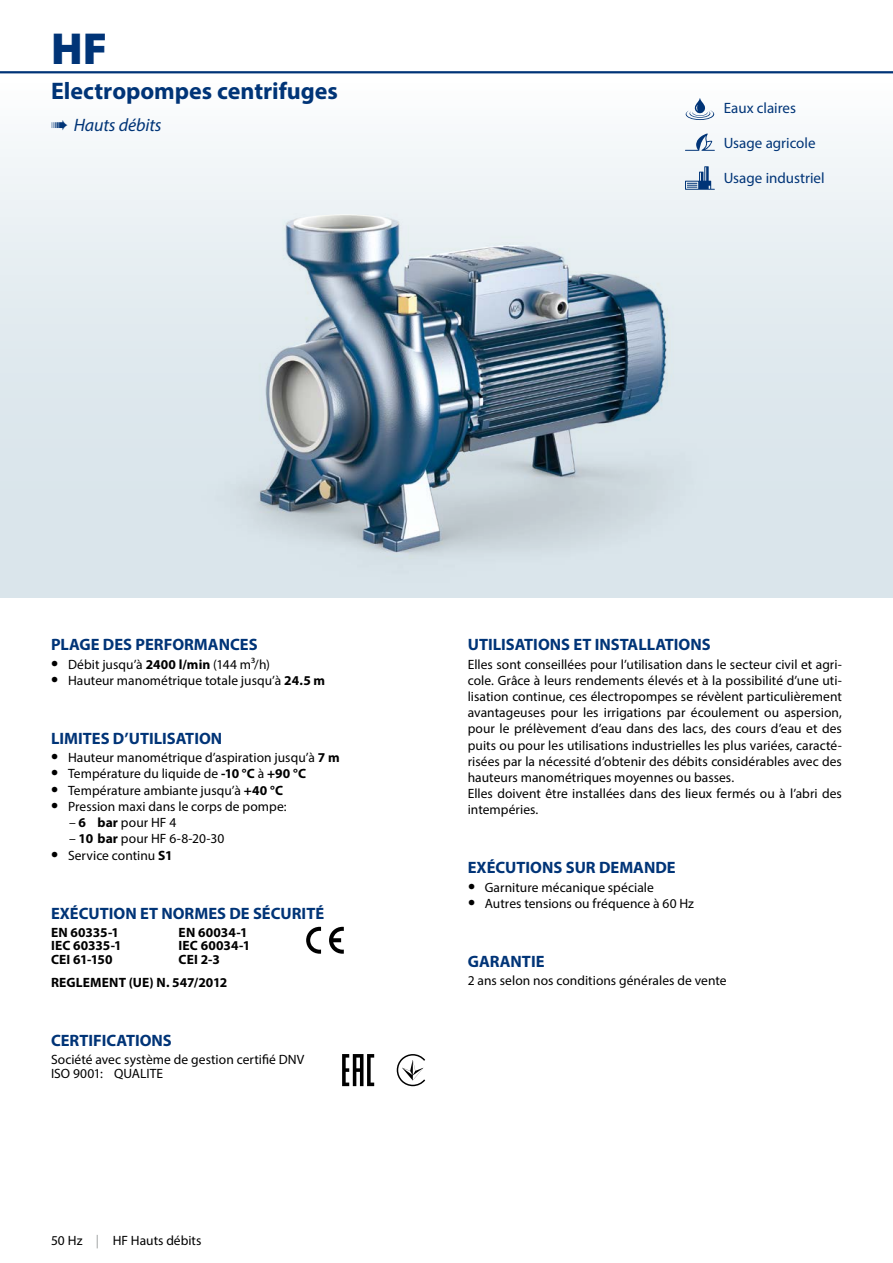
<style>
.page{position:relative;width:893px;height:1263px;background:#fff}
.page>*{position:absolute;margin:0;border:0;box-sizing:border-box;transform-origin:0 0}
.t1{font:900 45px "Myriad Pro";color:#003477}
.t2{font:700 24px "Myriad Pro";color:#003477}
.t3{font:italic 18px "Myriad Pro";letter-spacing:-.005em;color:#003477}
.t4{font:700 16.5px "Myriad Pro";color:#003477}
.t5{font:15px "Myriad Pro";color:#003477}
.t6{font:13.5px/16.2px "Myriad Pro";letter-spacing:.005em;color:#000}
.t7{font:700 13.5px/13.5px "Myriad Pro";letter-spacing:.005em;color:#000}
.s1{font-weight:700;font-size:21px}
.s2{font-weight:700}
.s3{color:#9c9e9f}
</style>
<div class="page">
<div style="left:0;top:72px;width:893px;height:525px;background:linear-gradient(to bottom,#f7fafb,#d2e0e7)"></div>
<hr style="left:0;top:71px;width:893px;height:2px;background:#003477">
<img style="left:144px;top:202px;width:601px;height:396px">
<img style="left:260px;top:214px;width:406px;height:338px">
<svg style="left:329px;top:927px;width:15px;height:27px"></svg>
<svg style="left:306px;top:927px;width:15px;height:27px"></svg>
<svg style="left:342px;top:1054px;width:32px;height:32px"></svg>
<svg style="left:397px;top:1054px;width:28px;height:32px"></svg>
<svg style="left:686px;top:98px;width:28px;height:22px"></svg>
<svg style="left:685px;top:166px;width:30px;height:24px"></svg>
<svg style="left:685px;top:134px;width:30px;height:17px"></svg>
<h1 class="t1" style="left:51px;top:18px;width:58px">HF</h1>
<h2 class="t2" style="left:51px;top:75px;width:288px">Electropompes centrifuges</h2>
<h3 class="t3" style="left:51px;top:114px;width:112px">➠ Hauts débits</h3>
<p class="t5" style="left:724px;top:99px;width:74px">Eaux claires</p>
<p class="t5" style="left:724px;top:134px;width:93px">Usage agricole</p>
<p class="t5" style="left:724px;top:169px;width:102px">Usage industriel</p>
<p class="t4" style="left:51px;top:634px;width:208px">PLAGE DES PERFORMANCES</p>
<p class="t6" style="left:51px;top:656px;width:220px"><span class="s1">•</span> Débit jusqu’à <span class="s2">2400 l/min</span> (144 m³/h)</p>
<p class="t6" style="left:51px;top:672px;width:275px"><span class="s1">•</span> Hauteur manométrique totale jusqu’à <span class="s2">24.5 m</span></p>
<p class="t4" style="left:51px;top:727px;width:173px">LIMITES D’UTILISATION</p>
<p class="t6" style="left:51px;top:749px;width:290px"><span class="s1">•</span> Hauteur manométrique d’aspiration jusqu’à <span class="s2">7 m</span></p>
<p class="t6" style="left:51px;top:765px;width:256px"><span class="s1">•</span> Température du liquide de <span class="s2">-10 °C</span> à <span class="s2">+90 °C</span></p>
<p class="t6" style="left:51px;top:782px;width:233px"><span class="s1">•</span> Température ambiante jusqu’à <span class="s2">+40 °C</span></p>
<p class="t6" style="left:51px;top:798px;width:237px"><span class="s1">•</span> Pression maxi dans le corps de pompe:</p>
<p class="t6" style="left:69px;top:814px;width:109px">– <span class="s2">6 bar</span> pour HF 4</p>
<p class="t6" style="left:69px;top:830px;width:157px">– <span class="s2">10 bar</span> pour HF 6-8-20-30</p>
<p class="t6" style="left:51px;top:847px;width:123px"><span class="s1">•</span> Service continu <span class="s2">S1</span></p>
<p class="t4" style="left:51px;top:902px;width:275px">EXÉCUTION ET NORMES DE SÉCURITÉ</p>
<p class="t7" style="left:51px;top:925px;width:72px">EN 60335-1<br>IEC 60335-1<br>CEI 61-150</p>
<p class="t7" style="left:179px;top:925px;width:73px">EN 60034-1<br>IEC 60034-1<br>CEI 2-3</p>
<p class="t7" style="left:51px;top:975px;width:178px">REGLEMENT (UE) N. 547/2012</p>
<p class="t4" style="left:51px;top:1029px;width:122px">CERTIFICATIONS</p>
<p class="t6" style="left:51px;top:1053px;width:255px;line-height:13.5px">Société avec système de gestion certifié DNV<br>ISO 9001: QUALITE</p>
<p class="t6" style="left:51px;top:1232px;width:152px">50 Hz <span class="s3">|</span> HF Hauts débits</p>
<p class="t6" style="left:51px;top:1232px;width:22px">136</p>
<p class="t4" style="left:468px;top:634px;width:244px">UTILISATIONS ET INSTALLATIONS</p>
<p class="t6" style="left:468px;top:656px;width:376px">Elles sont conseillées pour l’utilisation dans le secteur civil et agri&shy;cole. Grâce à leurs rendements élevés et à la possibilité d’une uti&shy;lisation continue, ces électropompes se révèlent particulièrement avantageuses pour les irrigations par écoulement ou aspersion, pour le prélèvement d’eau dans des lacs, des cours d’eau et des puits ou pour les utilisations industrielles les plus variées, caracté&shy;risées par la nécessité d’obtenir des débits considérables avec des hauteurs manométriques moyennes ou basses.<br>Elles doivent être installées dans des lieux fermés ou à l’abri des intempéries.</p>
<p class="t4" style="left:468px;top:857px;width:209px">EXÉCUTIONS SUR DEMANDE</p>
<p class="t6" style="left:468px;top:879px;width:187px"><span class="s1">•</span> Garniture mécanique spéciale</p>
<p class="t6" style="left:468px;top:895px;width:228px"><span class="s1">•</span> Autres tensions ou fréquence à 60 Hz</p>
<p class="t4" style="left:468px;top:951px;width:78px">GARANTIE</p>
<p class="t6" style="left:468px;top:972px;width:260px">2 ans selon nos conditions générales de vente</p>
</div>
